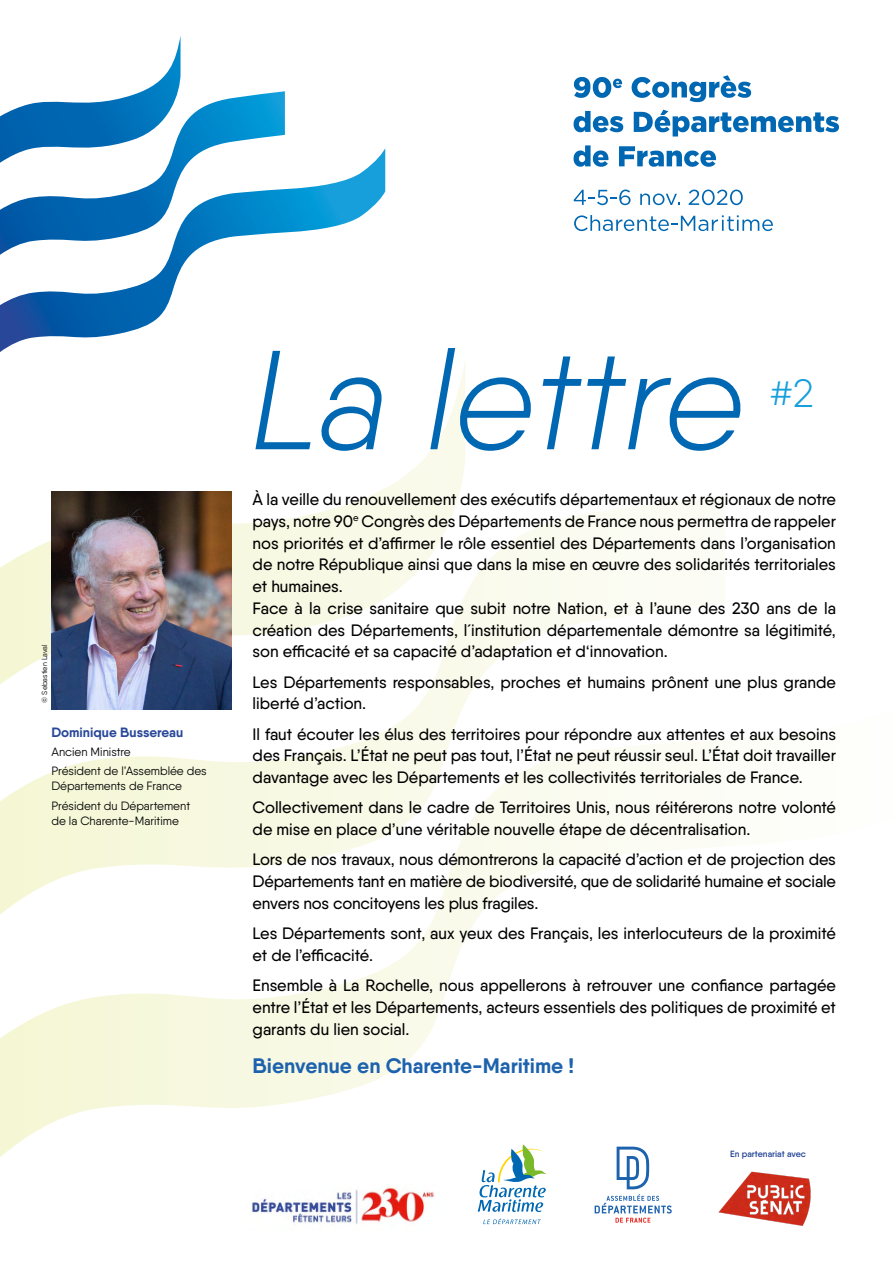
<style>
.page{position:relative;width:893px;height:1263px;background:#fff}
.page>*{position:absolute;margin:0;border:0;box-sizing:border-box;transform-origin:0 0}
.t1{font:italic 300 140.55px "Qanelas";letter-spacing:-.005em;color:#0067b2}
.t2{font:300 39.45px "Qanelas";color:#169fdb}
.t3{font:700 21px "Qanelas";color:#1d62ad}
.t4{font:500 16.5px/21.8px "Qanelas";color:#000;text-align:justify}
.t5{font:700 13.5px "Qanelas";color:#284798}
.t6{font:12px/15px "Qanelas";color:#000}
.t7{font:600 9px "Qanelas";color:#284798}
.t8{font:7.5px "Qanelas";color:#000}
</style>
<div class="page">
<svg style="left:51px;top:363px;width:414px;height:133px"></svg>
<svg style="left:0;top:496px;width:677px;height:134px"></svg>
<svg style="left:0;top:630px;width:677px;height:527px"></svg>
<img style="left:51px;top:492px;width:181px;height:217px">
<img style="left:143px;top:36px;width:38px;height:55px">
<img style="left:0;top:91px;width:285px;height:57px">
<img style="left:0;top:148px;width:385px;height:204px">
<svg style="left:574px;top:77px;width:48px;height:21px"></svg>
<svg style="left:632px;top:75px;width:119px;height:27px"></svg>
<svg style="left:574px;top:111px;width:49px;height:21px"></svg>
<svg style="left:634px;top:110px;width:205px;height:27px"></svg>
<svg style="left:574px;top:145px;width:34px;height:22px"></svg>
<svg style="left:619px;top:146px;width:97px;height:21px"></svg>
<svg style="left:574px;top:190px;width:57px;height:15px"></svg>
<svg style="left:640px;top:194px;width:39px;height:11px"></svg>
<svg style="left:689px;top:190px;width:54px;height:15px"></svg>
<svg style="left:574px;top:215px;width:199px;height:16px"></svg>
<svg style="left:595px;top:1146px;width:77px;height:77px"></svg>
<img style="left:252px;top:1187px;width:182px;height:37px">
<div style="left:468px;top:1134px;width:88px;height:100px;background:#fff;border-radius:12px"></div>
<svg style="left:478px;top:1144px;width:68px;height:68px"></svg>
<svg style="left:483px;top:1218px;width:58px;height:6px"></svg>
<img style="left:718px;top:1171px;width:93px;height:55px">
<p class="t8" style="left:40px;top:702px;width:60px;rotate:-90deg">© Sebastien Laval</p>
<p class="t5" style="left:51px;top:724px;width:133px">Dominique Bussereau</p>
<p class="t6" style="left:51px;top:744px;width:81px">Ancien Ministre</p>
<p class="t6" style="left:51px;top:764px;width:157px">Président de l’Assemblée des<br>Départements de France</p>
<p class="t6" style="left:51px;top:798px;width:140px">Président du Département de la Charente-Maritime</p>
<p class="t1" style="left:249px;top:314px;width:497px">La lettre</p>
<p class="t2" style="left:769px;top:369px;width:46px">#2</p>
<p class="t4" style="left:253px;top:488px;width:585px">À la veille du renouvellement des exécutifs départementaux et régionaux de notre pays, notre 90<sup>e</sup> Congrès des Départements de France nous permettra de rappeler nos priorités et d’affirmer le rôle essentiel des Départements dans l’organisation de notre République ainsi que dans la mise en œuvre des solidarités territoriales et humaines.</p>
<p class="t4" style="left:253px;top:597px;width:585px">Face à la crise sanitaire que subit notre Nation, et à l’aune des 230 ans de la création des Départements, l´institution départementale démontre sa légitimité, son efficacité et sa capacité d’adaptation et d‘innovation.</p>
<p class="t4" style="left:253px;top:671px;width:585px">Les Départements responsables, proches et humains prônent une plus grande liberté d’action.</p>
<p class="t4" style="left:253px;top:723px;width:585px">Il faut écouter les élus des territoires pour répondre aux attentes et aux besoins des Français. L’État ne peut pas tout, l’État ne peut réussir seul. L’État doit travailler davantage avec les Départements et les collectivités territoriales de France.</p>
<p class="t4" style="left:253px;top:796px;width:585px">Collectivement dans le cadre de Territoires Unis, nous réitérerons notre volonté de mise en place d’une véritable nouvelle étape de décentralisation.</p>
<p class="t4" style="left:253px;top:848px;width:585px">Lors de nos travaux, nous démontrerons la capacité d’action et de projection des Départements tant en matière de biodiversité, que de solidarité humaine et sociale envers nos concitoyens les plus fragiles.</p>
<p class="t4" style="left:253px;top:922px;width:585px">Les Départements sont, aux yeux des Français, les interlocuteurs de la proximité et de l’efficacité.</p>
<p class="t4" style="left:253px;top:974px;width:585px;line-height:22.2px">Ensemble à La Rochelle, nous appellerons à retrouver une confiance partagée entre l’État et les Départements, acteurs essentiels des politiques de proximité et garants du lien social.</p>
<p class="t3" style="left:253px;top:1052px;width:323px">Bienvenue en Charente-Maritime !</p>
<p class="t7" style="left:730px;top:1148px;width:77px">En partenariat avec</p>
</div>
